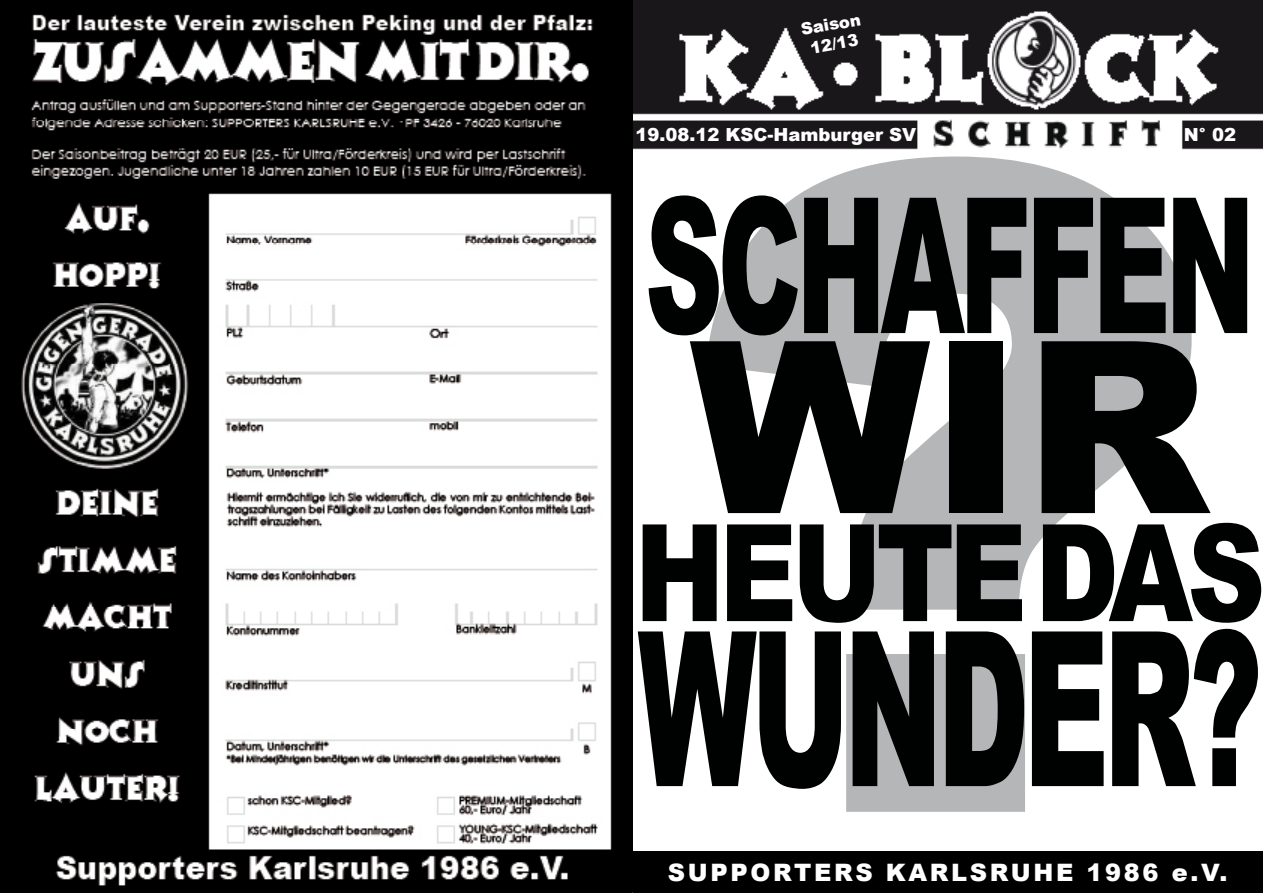
<style>
.page{position:relative;width:1263px;height:893px;background:#fff}
.page>*{position:absolute;margin:0;border:0;box-sizing:border-box;transform-origin:0 0}
.t1{font:900 900px "Arial";color:#b4b6b8}
.t2{font:900 240px "Arial";color:#000101}
.t3{font:900 216px "Arial";letter-spacing:-.05em;color:#000101;scale:.55 1}
.t4{font:900 189px "Arial";letter-spacing:-.05em;color:#000101;scale:.57 1}
.t5{font:900 135px "Arial";letter-spacing:-.05em;color:#000101;scale:.8 1}
.t6{font:900 24px "Arial";letter-spacing:.11em;color:#fff}
.t7{font:900 18px "Arial";color:#fff}
.t8{font:900 16.5px/19.8px "Arial";color:#fff;text-align:center}
</style>
<div class="page">
<div style="left:631px;top:851px;width:632px;height:42px;background:#000"></div>
<img style="left:634px;top:0;width:629px;height:150px">
<img style="left:2px;top:0;width:629px;height:893px">
<p class="t8" style="left:799px;top:19px;width:62px;rotate:-10deg">Saison<br>12/13</p>
<p class="t7" style="left:635px;top:121px;width:282px">19.08.12 KSC-Hamburger SV</p>
<p class="t7" style="left:1184px;top:121px;width:54px">N° 02</p>
<h1 class="t1" style="left:674px;top:-163px;width:551px">?</h1>
<h3 class="t4" style="left:645px;top:128px;width:1072px">SCHAFFEN</h3>
<h2 class="t2" style="left:690px;top:253px;width:522px">WIR</h2>
<h3 class="t5" style="left:635px;top:475px;width:790px">HEUTE DAS</h3>
<h3 class="t3" style="left:638px;top:552px;width:1137px">WUNDER?</h3>
<p class="t6" style="left:668px;top:855px;width:561px">SUPPORTERS KARLSRUHE 1986 e.V.</p>
</div>
